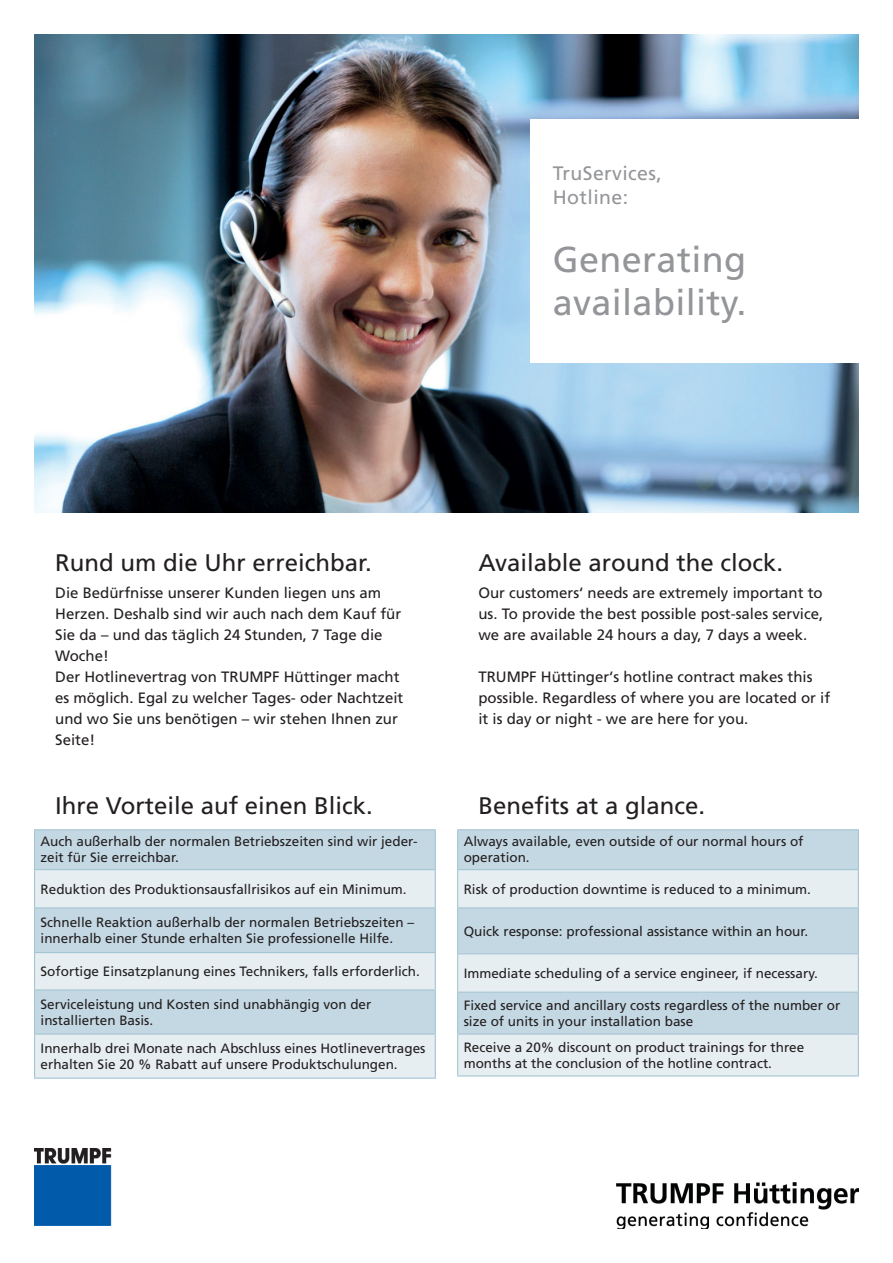
<style>
.page{position:relative;width:893px;height:1263px;background:#fff}
.page>*{position:absolute;margin:0;border:0;box-sizing:border-box;transform-origin:0 0}
.t1{font:36px/43.2px "Frutiger LT Std";letter-spacing:.01em;color:#939598}
.t2{font:24px "Frutiger LT Std";color:#231f20}
.t3{font:19.5px/23.4px "Frutiger LT Std";letter-spacing:.02em;color:#939598}
.t4{font:15px/21px "Frutiger LT Std";color:#231f20}
.t5{font:13.5px/16.2px "Frutiger LT Std";color:#231f20}
</style>
<div class="page">
<img style="left:34px;top:34px;width:825px;height:478px">
<div style="left:531px;top:119px;width:362px;height:243px;background:#fff"></div>
<div style="left:35px;top:830px;width:400px;height:39px;background:#c4d8e3"></div>
<svg style="left:35px;top:870px;width:400px;height:207px;background:#d6e4eb"></svg>
<hr style="left:34px;top:870px;width:1px;height:37px;background:#a4c5d3">
<hr style="left:435px;top:870px;width:1px;height:37px;background:#a4c5d3">
<hr style="left:34px;top:907px;width:402px;height:1px;background:#a4c5d3">
<hr style="left:34px;top:908px;width:1px;height:44px;background:#a4c5d3">
<hr style="left:435px;top:908px;width:1px;height:44px;background:#a4c5d3">
<hr style="left:34px;top:952px;width:402px;height:1px;background:#a4c5d3">
<hr style="left:34px;top:953px;width:1px;height:36px;background:#a4c5d3">
<hr style="left:435px;top:953px;width:1px;height:36px;background:#a4c5d3">
<hr style="left:34px;top:989px;width:402px;height:1px;background:#a4c5d3">
<hr style="left:34px;top:990px;width:1px;height:43px;background:#a4c5d3">
<hr style="left:435px;top:990px;width:1px;height:43px;background:#a4c5d3">
<hr style="left:34px;top:1033px;width:402px;height:2px;background:#a4c5d3">
<hr style="left:34px;top:1035px;width:1px;height:42px;background:#a4c5d3">
<hr style="left:435px;top:1035px;width:1px;height:42px;background:#a4c5d3">
<hr style="left:34px;top:1077px;width:402px;height:2px;background:#a4c5d3">
<hr style="left:34px;top:829px;width:402px;height:1px;background:#a4c5d3">
<hr style="left:34px;top:830px;width:1px;height:39px;background:#a4c5d3">
<hr style="left:435px;top:830px;width:1px;height:39px;background:#a4c5d3">
<hr style="left:34px;top:869px;width:402px;height:1px;background:#a4c5d3">
<img style="left:34px;top:1148px;width:825px;height:81px">
<div style="left:458px;top:830px;width:400px;height:39px;background:#c4d8e3"></div>
<svg style="left:458px;top:870px;width:400px;height:205px;background:#d7e4eb"></svg>
<hr style="left:457px;top:870px;width:1px;height:37px;background:#a4c5d3">
<hr style="left:858px;top:870px;width:1px;height:37px;background:#a4c5d3">
<hr style="left:457px;top:907px;width:402px;height:1px;background:#a4c5d3">
<hr style="left:457px;top:908px;width:1px;height:45px;background:#a4c5d3">
<hr style="left:858px;top:908px;width:1px;height:45px;background:#a4c5d3">
<hr style="left:457px;top:953px;width:402px;height:1px;background:#a4c5d3">
<hr style="left:457px;top:954px;width:1px;height:37px;background:#a4c5d3">
<hr style="left:858px;top:954px;width:1px;height:37px;background:#a4c5d3">
<hr style="left:457px;top:991px;width:402px;height:2px;background:#a4c5d3">
<hr style="left:457px;top:993px;width:1px;height:40px;background:#a4c5d3">
<hr style="left:858px;top:993px;width:1px;height:40px;background:#a4c5d3">
<hr style="left:457px;top:1033px;width:402px;height:2px;background:#a4c5d3">
<hr style="left:457px;top:1035px;width:1px;height:40px;background:#a4c5d3">
<hr style="left:858px;top:1035px;width:1px;height:40px;background:#a4c5d3">
<hr style="left:457px;top:1075px;width:402px;height:1px;background:#a4c5d3">
<hr style="left:457px;top:829px;width:402px;height:1px;background:#a4c5d3">
<hr style="left:457px;top:830px;width:1px;height:39px;background:#a4c5d3">
<hr style="left:858px;top:830px;width:1px;height:39px;background:#a4c5d3">
<hr style="left:457px;top:869px;width:402px;height:1px;background:#a4c5d3">
<h3 class="t3" style="left:553px;top:162px;width:111px">TruServices,<br>Hotline:</h3>
<h1 class="t1" style="left:553px;top:238px;width:195px">Generating availability.</h1>
<h2 class="t2" style="left:55px;top:548px;width:318px">Rund um die Uhr erreichbar.</h2>
<p class="t4" style="left:55px;top:582px;width:350px">Die Bedürfnisse unserer Kunden liegen uns am Herzen. Deshalb sind wir auch nach dem Kauf für Sie da – und das täglich 24 Stunden, 7 Tage die Woche!<br>Der Hotlinevertrag von TRUMPF Hüttinger macht es möglich. Egal zu welcher Tages- oder Nachtzeit und wo Sie uns benötigen – wir stehen Ihnen zur Seite!</p>
<h2 class="t2" style="left:55px;top:792px;width:319px">Ihre Vorteile auf einen Blick.</h2>
<p class="t5" style="left:41px;top:833px;width:379px">Auch außerhalb der normalen Betriebszeiten sind wir jeder&shy;zeit für Sie erreichbar.</p>
<p class="t5" style="left:41px;top:881px;width:368px">Reduktion des Produktionsausfallrisikos auf ein Minimum.</p>
<p class="t5" style="left:41px;top:914px;width:375px">Schnelle Reaktion außerhalb der normalen Betriebszeiten – innerhalb einer Stunde erhalten Sie professionelle Hilfe.</p>
<p class="t5" style="left:41px;top:963px;width:381px">Sofortige Einsatzplanung eines Technikers, falls erforderlich.</p>
<p class="t5" style="left:41px;top:996px;width:332px">Serviceleistung und Kosten sind unabhängig von der installierten Basis.</p>
<p class="t5" style="left:41px;top:1040px;width:386px">Innerhalb drei Monate nach Abschluss eines Hotlinevertrages erhalten Sie 20 % Rabatt auf unsere Produktschulungen.</p>
<h2 class="t2" style="left:478px;top:548px;width:306px">Available around the clock.</h2>
<p class="t4" style="left:478px;top:582px;width:346px;text-align:justify">Our customers‘ needs are extremely important to us. To provide the best possible post-sales service, we are available 24 hours a day, 7 days a week.</p>
<p class="t4" style="left:478px;top:666px;width:353px">TRUMPF Hüttinger‘s hotline contract makes this possible. Regardless of where you are located or if it is day or night - we are here for you.</p>
<h2 class="t2" style="left:478px;top:792px;width:228px">Benefits at a glance.</h2>
<p class="t5" style="left:464px;top:833px;width:341px">Always available, even outside of our normal hours of operation.</p>
<p class="t5" style="left:464px;top:881px;width:349px">Risk of production downtime is reduced to a minimum.</p>
<p class="t5" style="left:464px;top:923px;width:346px">Quick response: professional assistance within an hour.</p>
<p class="t5" style="left:464px;top:965px;width:356px">Immediate scheduling of a service engineer, if necessary.</p>
<p class="t5" style="left:464px;top:997px;width:378px">Fixed service and ancillary costs regardless of the number or size of units in your installation base</p>
<p class="t5" style="left:464px;top:1039px;width:342px">Receive a 20% discount on product trainings for three months at the conclusion of the hotline contract.</p>
</div>
